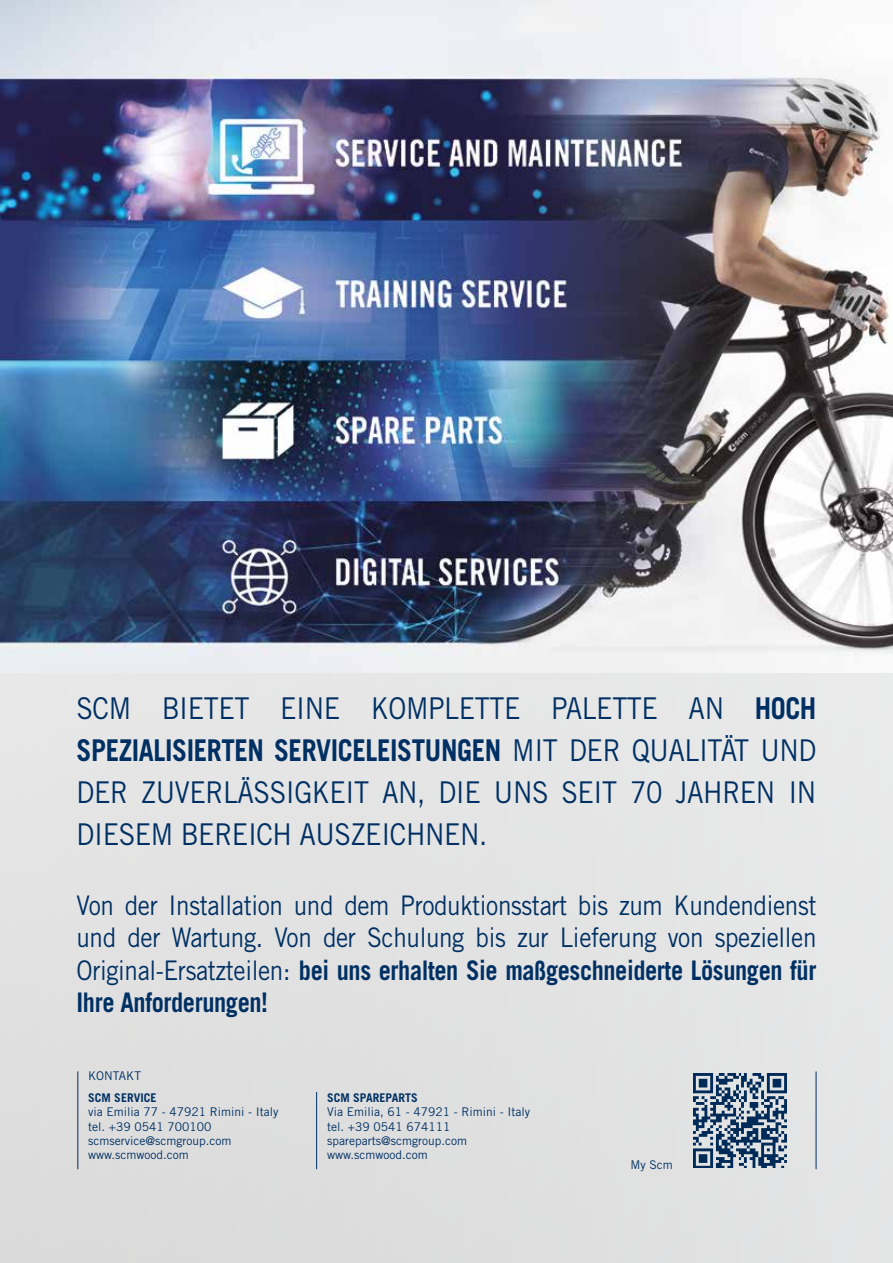
<style>
.page{position:relative;width:893px;height:1263px;background:#e3e3e3}
.page>*{position:absolute;margin:0;border:0;box-sizing:border-box;transform-origin:0 0}
.t1{font:30px/42px "Trade Gothic LT Std";letter-spacing:-.015em;color:#003063;text-align:justify;scale:.9 1}
.t2{font:27px/32.4px "Trade Gothic LT Std";letter-spacing:-.015em;color:#003063;text-align:justify;scale:.9 1}
.t3{font:12px/14.4px "Trade Gothic LT Std";color:#003063}
.t4{font:700 12px "Trade Gothic LT Std";color:#003063}
.s1{font-weight:700}
</style>
<div class="page">
<hr style="left:816px;top:1071px;width:1px;height:98px;background:#003063">
<hr style="left:77px;top:1071px;width:1px;height:98px;background:#003063">
<hr style="left:316px;top:1092px;width:1px;height:77px;background:#003063">
<img style="left:0;top:0;width:893px;height:673px">
<img style="left:693px;top:1073px;width:94px;height:94px">
<p class="t1" style="left:77px;top:687px;width:824px">SCM BIETET EINE KOMPLETTE PALETTE AN <span class="s1">HOCH SPEZIALISIERTEN SERVICELEISTUNGEN</span> MIT DER QUALITÄT UND DER ZUVERLÄSSIGKEIT AN, DIE UNS SEIT 70 JAHREN IN DIESEM BEREICH AUSZEICHNEN.</p>
<p class="t2" style="left:77px;top:888px;width:824px">Von der Installation und dem Produktionsstart bis zum Kundendienst und der Wartung. Von der Schulung bis zur Lieferung von speziellen Original-Ersatzteilen: <span class="s1">bei uns erhalten Sie maßgeschneiderte Lösungen für Ihre Anforderungen!</span></p>
<p class="t3" style="left:88px;top:1068px;width:54px">KONTAKT</p>
<p class="t4" style="left:88px;top:1090px;width:70px">SCM SERVICE</p>
<p class="t3" style="left:88px;top:1104px;width:192px">via Emilia 77 - 47921 Rimini - Italy tel. +39 0541 700100 scmservice@scmgroup.com www.scmwood.com</p>
<p class="t4" style="left:327px;top:1090px;width:92px">SCM SPAREPARTS</p>
<p class="t3" style="left:327px;top:1104px;width:204px">Via Emilia, 61 - 47921 - Rimini - Italy tel. +39 0541 674111 spareparts@scmgroup.com www.scmwood.com</p>
<p class="t3" style="left:631px;top:1158px;width:44px">My Scm</p>
</div>
